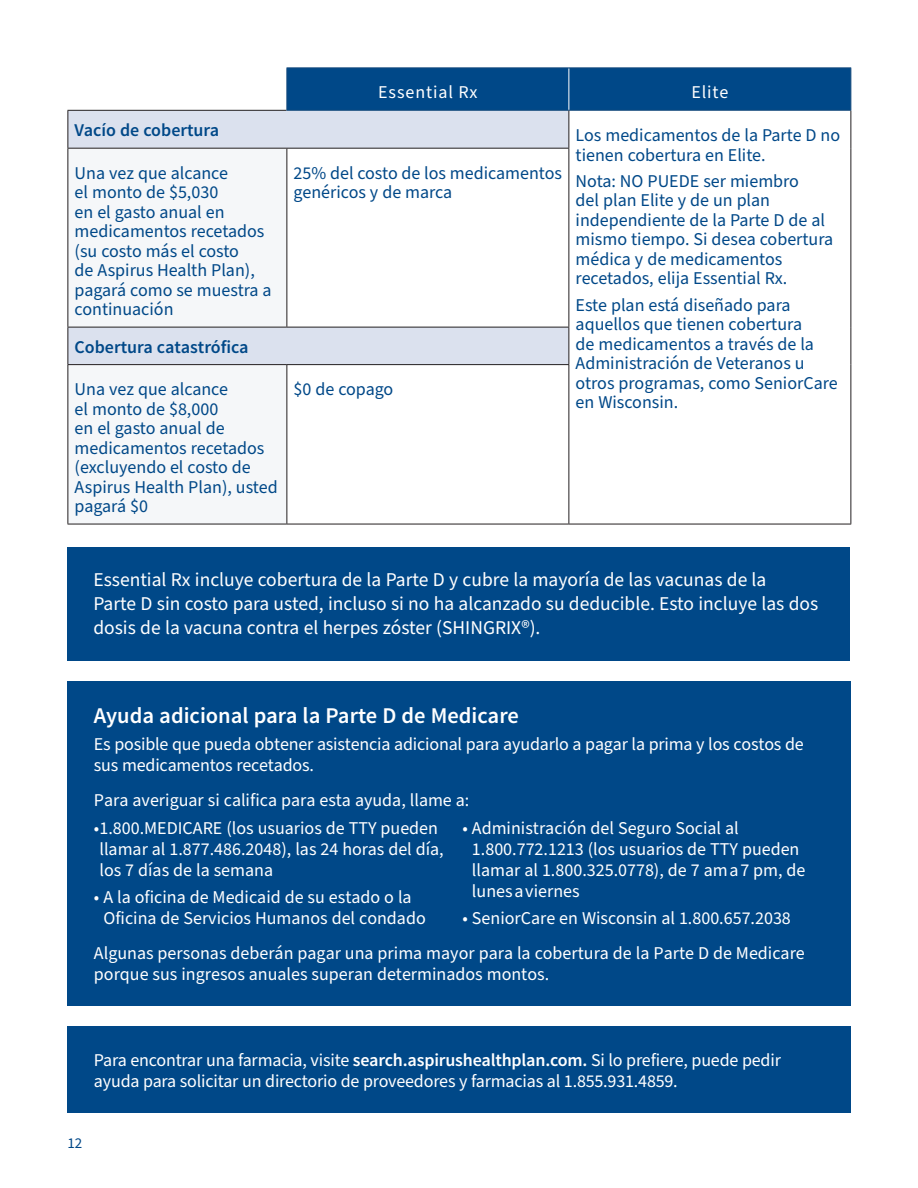
<style>
.page{position:relative;width:918px;height:1188px;background:#fff}
.page>*{position:absolute;margin:0;border:0;box-sizing:border-box;transform-origin:0 0}
._03_Bullets{font:600 22.5px "Source Sans Pro";color:#fff}
._01_BodyText{font:19.5px/24px "Source Sans Pro";color:#fff}
._01_BodyText-2{font:18px/19.5px "Source Sans Pro";color:#004888}
._03_Bullets-2{font:18px/21px "Source Sans Pro";color:#fff}
._01_BodyText-3{font:18px/21px "Source Sans Pro";color:#fff}
._01_BodyText-4{font:600 18px "Source Sans Pro";color:#004888}
._01_BodyText-5{font:18px "Source Sans Pro";letter-spacing:.05em;color:#fff}
.t1{font:15px "Source Sans Pro";color:#004888}
.s1{font-weight:600}
</style>
<div class="page">
<div style="left:287px;top:69px;width:563px;height:41px;background:#004888"></div>
<svg style="left:69px;top:111px;width:499px;height:253px"></svg>
<svg style="left:69px;top:149px;width:218px;height:375px;fill:#f5f7f9"></svg>
<hr style="left:68px;top:111px;width:1px;height:37px;background:#231f20">
<hr style="left:68px;top:149px;width:1px;height:178px;background:#231f20">
<hr style="left:286px;top:149px;width:1px;height:178px;background:#231f20">
<hr style="left:68px;top:327px;width:1px;height:37px;background:#231f20">
<hr style="left:568px;top:327px;width:1px;height:37px;background:#231f20">
<hr style="left:68px;top:365px;width:1px;height:159px;background:#231f20">
<hr style="left:286px;top:365px;width:1px;height:159px;background:#231f20">
<hr style="left:568px;top:68px;width:1px;height:42px;background:#fff">
<hr style="left:68px;top:110px;width:218px;height:1px;background:#231f20">
<hr style="left:286px;top:110px;width:283px;height:1px;background:#144a7c">
<hr style="left:569px;top:110px;width:282px;height:1px;background:#144a7c">
<hr style="left:286px;top:68px;width:283px;height:1px;background:#144a7c">
<hr style="left:286px;top:68px;width:1px;height:42px;background:#144a7c">
<hr style="left:569px;top:68px;width:282px;height:1px;background:#144a7c">
<hr style="left:850px;top:68px;width:1px;height:42px;background:#144a7c">
<hr style="left:568px;top:111px;width:1px;height:37px;background:#231f20">
<hr style="left:850px;top:111px;width:1px;height:37px;background:#231f20">
<hr style="left:568px;top:149px;width:1px;height:178px;background:#231f20">
<hr style="left:850px;top:148px;width:1px;height:179px;background:#231f20">
<hr style="left:850px;top:327px;width:1px;height:38px;background:#231f20">
<hr style="left:568px;top:365px;width:1px;height:159px;background:#231f20">
<hr style="left:850px;top:365px;width:1px;height:159px;background:#231f20">
<hr style="left:68px;top:148px;width:219px;height:1px;background:#231f20">
<hr style="left:287px;top:148px;width:282px;height:1px;background:#231f20">
<hr style="left:68px;top:327px;width:219px;height:1px;background:#231f20">
<hr style="left:287px;top:327px;width:282px;height:1px;background:#231f20">
<hr style="left:68px;top:364px;width:219px;height:1px;background:#231f20">
<hr style="left:287px;top:364px;width:282px;height:1px;background:#231f20">
<hr style="left:68px;top:524px;width:219px;height:1px;background:#231f20">
<hr style="left:287px;top:524px;width:282px;height:1px;background:#231f20">
<hr style="left:569px;top:524px;width:282px;height:1px;background:#231f20">
<div style="left:67px;top:547px;width:783px;height:114px;background:#004888"></div>
<div style="left:67px;top:682px;width:783px;height:324px;background:#004888"></div>
<div style="left:67px;top:1026px;width:783px;height:87px;background:#004888"></div>
<p class="_01_BodyText-5" style="left:378px;top:80px;width:101px">Essential Rx</p>
<p class="_01_BodyText-3" style="left:691px;top:82px;width:38px">Elite</p>
<p class="_01_BodyText-4" style="left:75px;top:119px;width:146px">Vacío de cobertura</p>
<p class="_01_BodyText-2" style="left:576px;top:126px;width:266px">Los medicamentos de la Parte D no tienen cobertura en Elite.</p>
<p class="_01_BodyText-2" style="left:576px;top:172px;width:259px">Nota: NO PUEDE ser miembro<br>del plan Elite y de un plan independiente de la Parte D de al mismo tiempo. Si desea cobertura médica y de medicamentos recetados, elija Essential Rx.</p>
<p class="_01_BodyText-2" style="left:576px;top:295px;width:264px">Este plan está diseñado para aquellos que tienen cobertura<br>de medicamentos a través de la<br>Administración de Veteranos u otros programas, como SeniorCare en Wisconsin.</p>
<p class="_01_BodyText-2" style="left:75px;top:163px;width:199px">Una vez que alcance<br>el monto de $5,030<br>en el gasto anual en medicamentos recetados (su costo más el costo<br>de Aspirus Health Plan), pagará como se muestra a continuación</p>
<p class="_01_BodyText-2" style="left:294px;top:163px;width:270px">25% del costo de los medicamentos genéricos y de marca</p>
<p class="_01_BodyText-4" style="left:75px;top:335px;width:176px">Cobertura catastrófica</p>
<p class="_01_BodyText-2" style="left:75px;top:380px;width:205px">Una vez que alcance<br>el monto de $8,000<br>en el gasto anual de medicamentos recetados (excluyendo el costo de<br>Aspirus Health Plan), usted pagará $0</p>
<p class="_01_BodyText-2" style="left:294px;top:380px;width:101px">$0 de copago</p>
<p class="_01_BodyText" style="left:93px;top:568px;width:726px">Essential Rx incluye cobertura de la Parte D y cubre la mayoría de las vacunas de la<br>Parte D sin costo para usted, incluso si no ha alcanzado su deducible. Esto incluye las dos dosis de la vacuna contra el herpes zóster (SHINGRIX®).</p>
<p class="_03_Bullets" style="left:94px;top:701px;width:426px">Ayuda adicional para la Parte D de Medicare</p>
<p class="_03_Bullets-2" style="left:94px;top:734px;width:711px">Es posible que pueda obtener asistencia adicional para ayudarlo a pagar la prima y los costos de sus medicamentos recetados.</p>
<p class="_01_BodyText-3" style="left:94px;top:790px;width:377px">Para averiguar si califica para esta ayuda, llame a:</p>
<p class="_03_Bullets-2" style="left:99px;top:818px;width:346px;text-indent:-5px">•1.800.MEDICARE (los usuarios de TTY pueden llamar al 1.877.486.2048), las 24 horas del día, los 7 días de la semana</p>
<p class="_03_Bullets-2" style="left:103px;top:887px;width:324px;text-indent:-9px">• A la oficina de Medicaid de su estado o la<br>Oficina de Servicios Humanos del condado</p>
<p class="_03_Bullets-2" style="left:472px;top:818px;width:335px;text-indent:-9px">• Administración del Seguro Social al 1.800.772.1213 (los usuarios de TTY pueden llamar al 1.800.325.0778), de 7 am a 7 pm, de lunes a viernes</p>
<p class="_03_Bullets-2" style="left:463px;top:908px;width:330px">• SeniorCare en Wisconsin al 1.800.657.2038</p>
<p class="_01_BodyText-3" style="left:94px;top:943px;width:712px">Algunas personas deberán pagar una prima mayor para la cobertura de la Parte D de Medicare porque sus ingresos anuales superan determinados montos.</p>
<p class="_01_BodyText-3" style="left:94px;top:1050px;width:689px">Para encontrar una farmacia, visite <span class="s1">search.aspirushealthplan.com.</span> Si lo prefiere, puede pedir ayuda para solicitar un directorio de proveedores y farmacias al 1.855.931.4859.</p>
<p class="t1" style="left:68px;top:1133px;width:16px">12</p>
</div>
